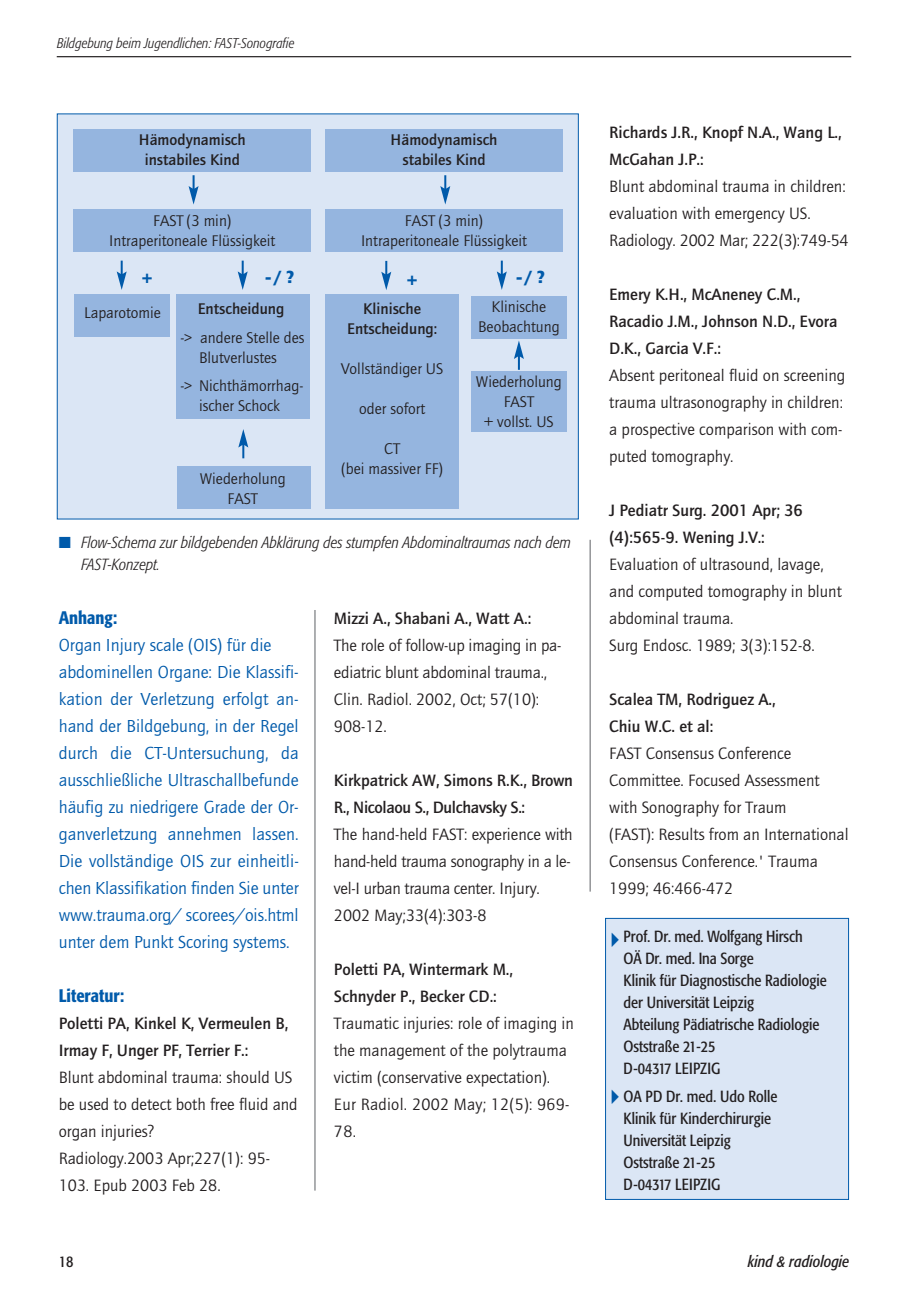
<style>
.page{position:relative;width:908px;height:1304px;background:#fff}
.page>*{position:absolute;margin:0;border:0;box-sizing:border-box;transform-origin:0 0}
.t1{font:18px/27px "Quay";color:#005aaa}
.t2{font:500 condensed 18px "Formata";color:#005aaa}
.t3{font:17px/27px "Quay";color:#231f20}
.t4{font:700 17px/27px "Quay";color:#231f20}
.t5{font:700 17px/27px "Quay";letter-spacing:-.02em;color:#231f20}
.t6{font:16px/20px "Quay";color:#231f20;text-align:center}
.t7{font:condensed 16px/22px "Formata";color:#231f20}
.t8{font:700 16px/20px "Quay";color:#231f20;text-align:center}
.t9{font:italic 300 condensed 16px/22px "Formata";color:#231f20}
.t10{font:italic condensed 16px "Formata";color:#231f20}
.t11{font:700 16px "Formata";color:#005aaa}
.t12{font:italic 300 condensed 14px "Formata";color:#231f20}
.s1{color:#005aaa}
</style>
<div class="page">
<hr style="left:589px;top:540px;width:1px;height:352px;background:#939598">
<hr style="left:57px;top:56px;width:793px;height:1px;background:#231f20">
<hr style="left:314px;top:610px;width:1px;height:581px;background:#939598">
<div style="left:605px;top:919px;width:242px;height:280px;background:#dbe6f5"></div>
<div style="left:604px;top:918px;width:244px;height:282px;border:1px solid #005aaa"></div>
<div style="left:58px;top:114px;width:519px;height:405px;background:#dbe6f5"></div>
<div style="left:74px;top:129px;width:237px;height:43px;background:#95b5df"></div>
<svg style="left:188px;top:175px;width:10px;height:30px"></svg>
<div style="left:176px;top:294px;width:134px;height:125px;background:#95b5df"></div>
<div style="left:74px;top:209px;width:237px;height:42px;background:#95b5df"></div>
<div style="left:325px;top:129px;width:237px;height:43px;background:#95b5df"></div>
<svg style="left:440px;top:175px;width:10px;height:30px"></svg>
<div style="left:325px;top:209px;width:237px;height:42px;background:#95b5df"></div>
<svg style="left:237px;top:261px;width:10px;height:29px"></svg>
<svg style="left:496px;top:261px;width:10px;height:29px"></svg>
<svg style="left:381px;top:261px;width:10px;height:29px"></svg>
<div style="left:325px;top:294px;width:133px;height:214px;background:#95b5df"></div>
<div style="left:177px;top:466px;width:133px;height:43px;background:#95b5df"></div>
<div style="left:471px;top:296px;width:95px;height:43px;background:#95b5df"></div>
<div style="left:471px;top:372px;width:95px;height:60px;background:#95b5df"></div>
<svg style="left:238px;top:429px;width:10px;height:29px"></svg>
<svg style="left:514px;top:341px;width:9px;height:29px"></svg>
<svg style="left:117px;top:261px;width:10px;height:29px"></svg>
<div style="left:74px;top:294px;width:95px;height:42px;background:#95b5df"></div>
<p class="t12" style="left:57px;top:38px;width:239px">Bildgebung beim Jugendlichen: FAST-Sonografie</p>
<p class="t8" style="left:139px;top:131px;width:108px">Hämodynamisch instabiles Kind</p>
<p class="t8" style="left:390px;top:131px;width:108px">Hämodynamisch stabiles Kind</p>
<p class="t6" style="left:109px;top:212px;width:167px">FAST (3 min)<br>Intraperitoneale Flüssigkeit</p>
<p class="t6" style="left:361px;top:212px;width:167px">FAST (3 min)<br>Intraperitoneale Flüssigkeit</p>
<p class="t11" style="left:142px;top:270px;width:12px">+</p>
<p class="t11" style="left:265px;top:271px;width:30px">-/ ?</p>
<p class="t11" style="left:406px;top:272px;width:12px">+</p>
<p class="t11" style="left:516px;top:270px;width:30px">-/ ?</p>
<p class="t6" style="left:84px;top:304px;width:78px">Laparotomie</p>
<p class="t8" style="left:198px;top:300px;width:88px">Entscheidung</p>
<p class="t6" style="left:180px;top:329px;width:126px">-&gt; andere Stelle des<br>Blutverlustes</p>
<p class="t6" style="left:180px;top:377px;width:124px">-&gt; Nichthämorrhag - ischer Schock</p>
<p class="t6" style="left:200px;top:470px;width:87px">Wiederholung<br>FAST</p>
<p class="t8" style="left:347px;top:300px;width:91px">Klinische<br>Entscheidung:</p>
<p class="t6" style="left:341px;top:360px;width:103px">Vollständiger US</p>
<p class="t6" style="left:359px;top:400px;width:67px">oder sofort</p>
<p class="t6" style="left:341px;top:440px;width:103px">CT<br>(bei massiver FF)</p>
<p class="t6" style="left:478px;top:298px;width:83px">Klinische<br>Beobachtung</p>
<p class="t6" style="left:476px;top:373px;width:87px">Wiederholung<br>FAST<br>+ vollst. US</p>
<p class="t9" style="left:81px;top:532px;width:491px;text-indent:-23px"><span class="s1">■</span> Flow-Schema zur bildgebenden Abklärung des stumpfen Abdominaltraumas nach dem<br>FAST-Konzept.</p>
<p class="t2" style="left:59px;top:610px;width:60px">Anhang:</p>
<p class="t1" style="left:59px;top:633px;width:241px">Organ Injury scale (OIS) für die abdominellen Organe: Die Klassifi&shy;kation der Verletzung erfolgt an&shy;hand der Bildgebung, in der Regel durch die CT-Untersuchung, da ausschließliche Ultraschallbefunde häufig zu niedrigere Grade der Or&shy;ganverletzung annehmen lassen.<br>Die vollständige OIS zur einheitli&shy;chen Klassifikation finden Sie unter www.trauma.org/ scorees/ois.html unter dem Punkt Scoring systems.</p>
<p class="t2" style="left:59px;top:988px;width:67px">Literatur:</p>
<p class="t4" style="left:59px;top:1011px;width:231px">Poletti PA, Kinkel K, Vermeulen B,<br>Irmay F, Unger PF, Terrier F.:</p>
<p class="t3" style="left:59px;top:1065px;width:240px">Blunt abdominal trauma: should US be used to detect both free fluid and organ injuries?<br>Radiology.2003 Apr;227(1): 95-<br>103. Epub 2003 Feb 28.</p>
<p class="t4" style="left:334px;top:606px;width:199px">Mizzi A., Shabani A., Watt A.:</p>
<p class="t3" style="left:334px;top:633px;width:229px">The role of follow-up imaging in pa&shy;ediatric blunt abdominal trauma.,<br>Clin. Radiol. 2002, Oct; 57(10):<br>908-12.</p>
<p class="t5" style="left:334px;top:768px;width:240px">Kirkpatrick AW, Simons R.K., Brown<br>R., Nicolaou S., Dulchavsky S.:</p>
<p class="t3" style="left:334px;top:822px;width:240px">The hand-held FAST: experience with hand-held trauma sonography in a le&shy;vel-I urban trauma center. Injury.<br>2002 May;33(4):303-8</p>
<p class="t4" style="left:334px;top:957px;width:181px">Poletti PA, Wintermark M.,<br>Schnyder P., Becker CD.:</p>
<p class="t3" style="left:334px;top:1011px;width:241px">Traumatic injuries: role of imaging in the management of the polytrauma victim (conservative expectation).<br>Eur Radiol. 2002 May; 12(5): 969-<br>78.</p>
<p class="t4" style="left:609px;top:120px;width:234px">Richards J.R., Knopf N.A., Wang L.,<br>McGahan J.P.:</p>
<p class="t3" style="left:609px;top:174px;width:241px">Blunt abdominal trauma in child ren: evaluation with emergency US.<br>Radiology. 2002 Mar; 222(3):749-54</p>
<p class="t4" style="left:609px;top:282px;width:230px">Emery K.H., McAneney C.M.,<br>Racadio J.M., Johnson N.D., Evora<br>D.K., Garcia V.F.:</p>
<p class="t3" style="left:609px;top:363px;width:237px">Absent peritoneal fluid on screening trauma ultrasonography in children: a prospective comparison with com&shy;puted tomography.</p>
<p class="t4" style="left:609px;top:498px;width:195px">J Pediatr Surg. 2001 Apr; 36 (4):565-9. Wening J.V.:</p>
<p class="t3" style="left:609px;top:552px;width:234px">Evaluation of ultrasound, lavage, and computed tomography in blunt abdominal trauma.<br>Surg Endosc. 1989; 3(3):152-8.</p>
<p class="t4" style="left:609px;top:687px;width:168px">Scalea TM, Rodriguez A.,<br>Chiu W.C. et al:</p>
<p class="t3" style="left:609px;top:741px;width:241px">FAST Consensus Conference<br>Committee. Focused Assessment with Sonography for Traum<br>(FAST): Results from an International<br>Consensus Conference.' Trauma<br>1999; 46:466-472</p>
<p class="t7" style="left:623px;top:927px;width:205px">Prof. Dr. med. Wolfgang Hirsch<br>OÄ Dr. med. Ina Sorge<br>Klinik für Diagnostische Radiologie der Universität Leipzig<br>Abteilung Pädiatrische Radiologie<br>Oststraße 21-25<br>D-04317 LEIPZIG</p>
<p class="t7" style="left:623px;top:1086px;width:155px">OA PD Dr. med. Udo Rolle<br>Klinik für Kinderchirurgie<br>Universität Leipzig<br>Oststraße 21-25<br>D-04317 LEIPZIG</p>
<p class="t7" style="left:59px;top:1252px;width:16px">18</p>
<p class="t10" style="left:747px;top:1255px;width:103px">kind &amp; radiologie</p>
</div>
